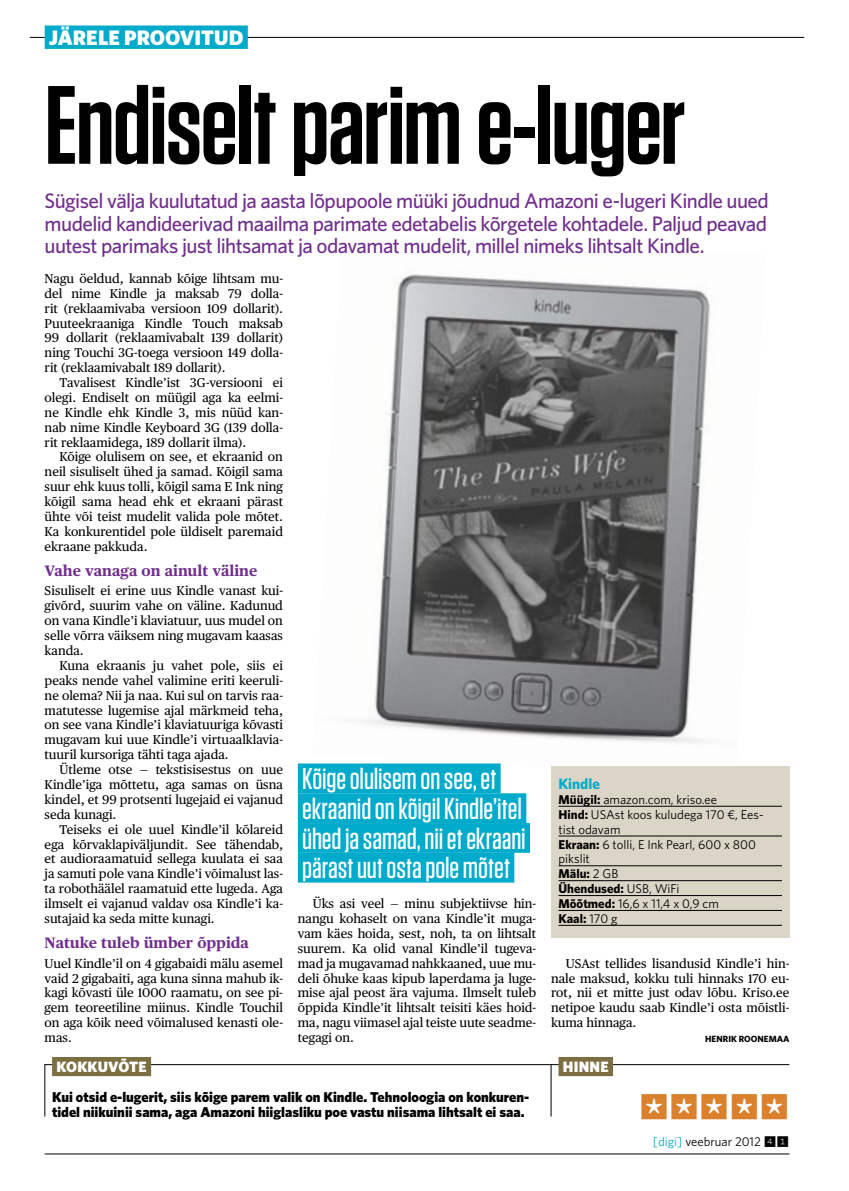
<style>
.page{position:relative;width:849px;height:1191px;background:#fff}
.page>*{position:absolute;margin:0;border:0;box-sizing:border-box;transform-origin:0 0}
.t1{font:600 111px "Tungsten";letter-spacing:-.015em;color:#000}
.t2{font:500 30px/29.7px "Tungsten";letter-spacing:-.005em;color:#fff}
.t3{font:30px "Whitney Index Black Sq Bd";color:#db812e}
.t4{font:500 21px/22.4px "Whitney";letter-spacing:-.03em;color:#702d8c;text-align:justify}
.t5{font:900 21px "Whitney";color:#fff}
.t6{font:700 15px "Publico Text";color:#702d8c}
.t7{font:900 15px "Whitney";letter-spacing:.015em;color:#fff}
.t8{font:700 15px "Whitney";color:#00aaca}
.t9{font:900 14.25px/14.9px "Whitney";color:#000}
.t10{font:12.75px/14.9px "Publico Text";color:#000;text-align:justify}
.t11{font:12.75px/14.9px "Whitney";color:#000}
.t12{font:700 9px "Whitney";color:#000}
.s1{font-weight:700}
.s2{color:#00aaca}
.s3{font-family:"Whitney Index Black Sq";font-weight:300}
</style>
<div class="page">
<img style="left:360px;top:274px;width:351px;height:504px">
<div style="left:551px;top:766px;width:238px;height:172px;background:#dbd5c7"></div>
<div style="left:298px;top:763px;width:202px;height:30px;background:#00aaca"></div>
<div style="left:298px;top:793px;width:228px;height:30px;background:#00aaca"></div>
<div style="left:298px;top:823px;width:232px;height:30px;background:#00aaca"></div>
<div style="left:298px;top:853px;width:216px;height:29px;background:#00aaca"></div>
<hr style="left:558px;top:806px;width:223px;height:1px;background:#000">
<hr style="left:558px;top:835px;width:223px;height:1px;background:#000">
<hr style="left:558px;top:865px;width:223px;height:1px;background:#000">
<hr style="left:558px;top:880px;width:223px;height:1px;background:#000">
<hr style="left:558px;top:895px;width:223px;height:1px;background:#000">
<hr style="left:558px;top:910px;width:223px;height:1px;background:#000">
<hr style="left:558px;top:925px;width:223px;height:1px;background:#000">
<svg style="left:44px;top:1064px;width:745px;height:53px"></svg>
<div style="left:52px;top:1057px;width:99px;height:19px;background:#7b6e41"></div>
<div style="left:558px;top:1057px;width:54px;height:19px;background:#7b6e41"></div>
<hr style="left:550px;top:1064px;width:1px;height:52px;background:#000">
<hr style="left:30px;top:37px;width:774px;height:1px;background:#000">
<hr style="left:45px;top:1153px;width:744px;height:1px;background:#000">
<div style="left:45px;top:26px;width:203px;height:23px;background:#00aaca"></div>
<h3 class="t5" style="left:49px;top:25px;width:196px">järele proovitud</h3>
<h1 class="t1" style="left:45px;top:67px;width:642px">Endiselt parim e-luger</h1>
<p class="t4" style="left:45px;top:189px;width:725px">Sügisel välja kuulutatud ja aasta lõpupoole müüki jõudnud Amazoni e-lugeri Kindle uued mudelid kandideerivad maailma parimate edetabelis kõrgetele kohtadele. Paljud peavad uutest parimaks just lihtsamat ja odavamat mudelit, millel nimeks lihtsalt Kindle.</p>
<p class="t10" style="left:45px;top:271px;width:240px">Nagu öeldud, kannab kõige lihtsam mu&shy;del nime Kindle ja maksab 79 dolla&shy;rit (reklaamivaba versioon 109 dollarit).<br>Puuteekraaniga Kindle Touch maksab 99 dollarit (reklaamivabalt 139 dollarit) ning Touchi 3G-toega versioon 149 dolla&shy;rit (reklaamivabalt 189 dollarit).</p>
<p class="t10" style="left:45px;top:375px;width:240px;text-indent:15px">Tavalisest Kindle’ist 3G-versiooni ei olegi. Endiselt on müügil aga ka eelmi&shy;ne Kindle ehk Kindle 3, mis nüüd kan&shy;nab nime Kindle Keyboard 3G (139 dolla&shy;rit reklaamidega, 189 dollarit ilma).</p>
<p class="t10" style="left:45px;top:449px;width:240px;text-indent:15px">Kõige olulisem on see, et ekraanid on neil sisuliselt ühed ja samad. Kõigil sama suur ehk kuus tolli, kõigil sama E Ink ning kõigil sama head ehk et ekraani pärast ühte või teist mudelit valida pole mõtet.<br>Ka konkurentidel pole üldiselt paremaid ekraane pakkuda.</p>
<p class="t6" style="left:45px;top:562px;width:214px">Vahe vanaga on ainult väline</p>
<p class="t10" style="left:45px;top:583px;width:240px">Sisuliselt ei erine uus Kindle vanast kui&shy;givõrd, suurim vahe on väline. Kadunud on vana Kindle’i klaviatuur, uus mudel on selle võrra väiksem ning mugavam kaasas kanda.</p>
<p class="t10" style="left:45px;top:658px;width:240px;text-indent:15px">Kuna ekraanis ju vahet pole, siis ei peaks nende vahel valimine eriti keeruli&shy;ne olema? Nii ja naa. Kui sul on tarvis raa&shy;matutesse lugemise ajal märkmeid teha, on see vana Kindle’i klaviatuuriga kõvasti mugavam kui uue Kindle’i virtuaalklavia&shy;tuuril kursoriga tähti taga ajada.</p>
<p class="t10" style="left:45px;top:762px;width:240px;text-indent:15px">Ütleme otse — tekstisisestus on uue Kindle’iga mõttetu, aga samas on üsna kindel, et 99 protsenti lugejaid ei vajanud seda kunagi.</p>
<p class="t10" style="left:45px;top:821px;width:240px;text-indent:15px">Teiseks ei ole uuel Kindle’il kõlareid ega kõrvaklapiväljundit. See tähendab, et audioraamatuid sellega kuulata ei saa ja samuti pole vana Kindle’i võimalust las&shy;ta robothäälel raamatuid ette lugeda. Aga ilmselt ei vajanud valdav osa Kindle’i ka&shy;sutajaid ka seda mitte kunagi.</p>
<p class="t6" style="left:45px;top:934px;width:206px">Natuke tuleb ümber õppida</p>
<p class="t10" style="left:45px;top:955px;width:240px">Uuel Kindle’il on 4 gigabaidi mälu asemel vaid 2 gigabaiti, aga kuna sinna mahub ik&shy;kagi kõvasti üle 1000 raamatu, on see pi&shy;gem teoreetiline miinus. Kindle Touchil on aga kõik need võimalused kenasti ole&shy;mas.</p>
<h2 class="t2" style="left:302px;top:764px;width:225px">Kõige olulisem on see, et ekraanid on kõigil Kindle’itel ühed ja samad, nii et ekraani pärast uut osta pole mõtet</h2>
<p class="t10" style="left:298px;top:896px;width:240px;text-indent:15px">Üks asi veel — minu subjektiivse hin&shy;nangu kohaselt on vana Kindle’it muga&shy;vam käes hoida, sest, noh, ta on lihtsalt suurem. Ka olid vanal Kindle’il tugeva&shy;mad ja mugavamad nahkkaaned, uue mu&shy;deli õhuke kaas kipub laperdama ja luge&shy;mise ajal peost ära vajuma. Ilmselt tuleb õppida Kindle’it lihtsalt teisiti käes hoid&shy;ma, nagu viimasel ajal teiste uute seadme&shy;tegagi on.</p>
<p class="t8" style="left:558px;top:774px;width:43px">Kindle</p>
<p class="t11" style="left:558px;top:791px;width:207px"><span class="s1">Müügil:</span> amazon.com, kriso.ee<br><span class="s1">Hind:</span> USAst koos kuludega 170 €, Ees&shy;tist odavam<br><span class="s1">Ekraan:</span> 6 tolli, E Ink Pearl, 600 x 800 pikslit<br><span class="s1">Mälu:</span> 2 GB<br><span class="s1">Ühendused:</span> USB, WiFi<br><span class="s1">Mõõtmed:</span> 16,6 x 11,4 x 0,9 cm<br><span class="s1">Kaal:</span> 170 g</p>
<p class="t10" style="left:551px;top:955px;width:240px;text-indent:15px">USAst tellides lisandusid Kindle’i hin&shy;nale maksud, kokku tuli hinnaks 170 eu&shy;rot, nii et mitte just odav lõbu. Kriso.ee netipoe kaudu saab Kindle’i osta mõistli&shy;kuma hinnaga.</p>
<p class="t12" style="left:705px;top:1033px;width:13px">Henrik</p>
<p class="t12" style="left:738px;top:1033px;width:13px">Roonemaa</p>
<p class="t7" style="left:56px;top:1057px;width:92px">kokkuvõte</p>
<p class="t9" style="left:52px;top:1088px;width:478px">Kui otsid e-lugerit, siis kõige parem valik on Kindle. Tehnoloogia on konkuren&shy;tidel niikuinii sama, aga Amazoni hiiglasliku poe vastu niisama lihtsalt ei saa.</p>
<h2 class="t3" style="left:639px;top:1092px;width:151px">*****</h2>
<p class="t7" style="left:562px;top:1057px;width:47px">hinne</p>
<p class="t11" style="left:652px;top:1134px;width:138px"><span class="s2">[digi]</span> veebruar 2012 <span class="s3">41</span></p>
</div>
